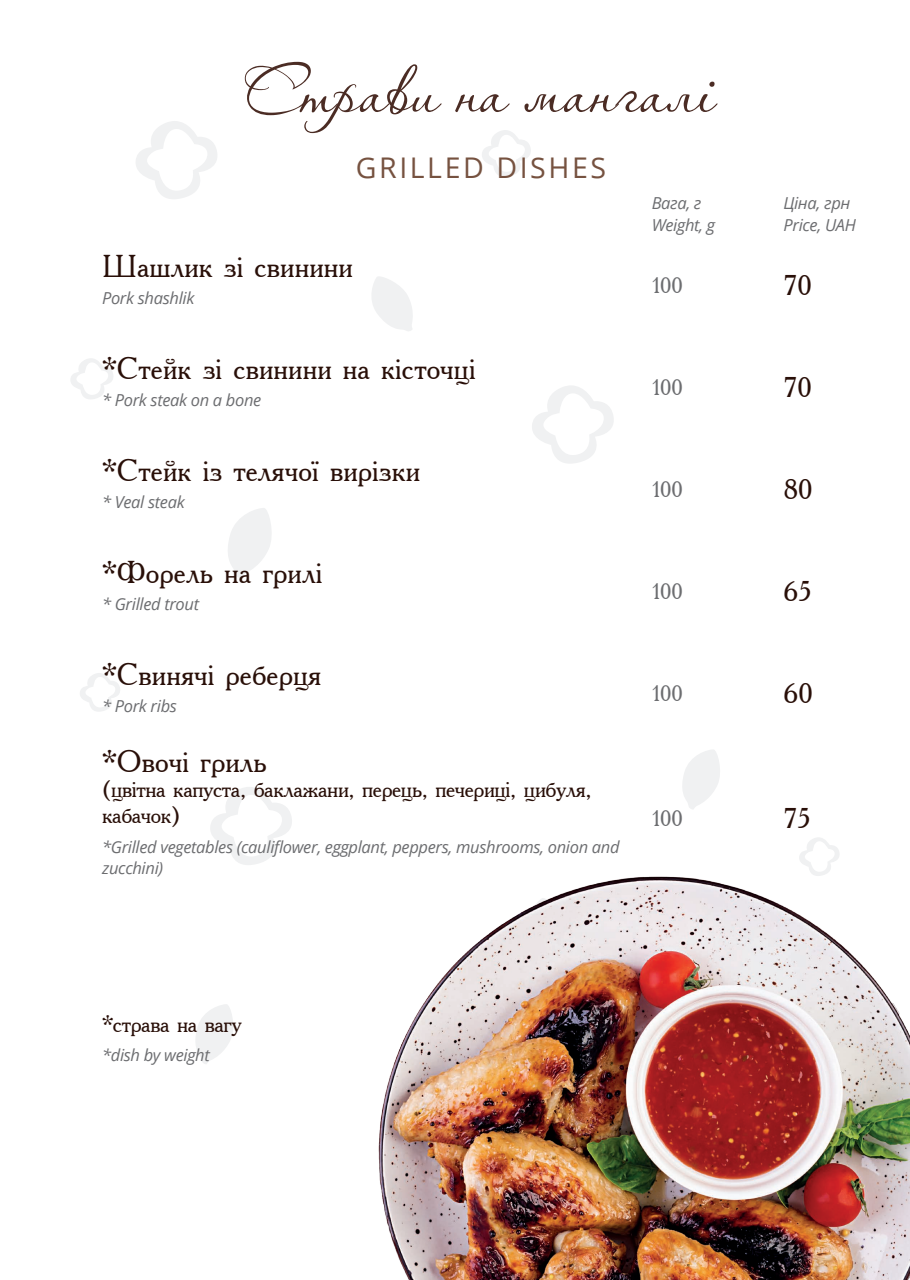
<style>
.page{position:relative;width:910px;height:1280px;background:#fff}
.page>*{position:absolute;margin:0;border:0;box-sizing:border-box;transform-origin:0 0}
.Заголовок{font:63px "Aquarelle";color:#4b2c24}
.Старава_заголовок{font:31.5px "Uk Academy";color:#290f08}
.ЗАГОЛОВОК_АНГ{font:28.5px "Open Sans";letter-spacing:.09em;color:#765240}
.Ціна{font:28.5px "Uk Academy";color:#290f08}
.склад{font:24px/25.5px "Uk Academy";letter-spacing:-.02em;color:#290f08}
.ГРАМИ{font:22.5px "Uk Academy";color:#6c6d70}
.АНГ_ВЕРСІЯ{font:italic 16.5px/21px "Open Sans";letter-spacing:-.02em;color:#6c6d70}
</style>
<div class="page">
<svg style="left:372px;top:277px;width:41px;height:54px"></svg>
<svg style="left:228px;top:508px;width:44px;height:70px"></svg>
<svg style="left:196px;top:1004px;width:37px;height:60px"></svg>
<svg style="left:682px;top:750px;width:38px;height:59px"></svg>
<svg style="left:71px;top:358px;width:42px;height:41px"></svg>
<svg style="left:80px;top:673px;width:40px;height:39px"></svg>
<svg style="left:799px;top:837px;width:40px;height:27px"></svg>
<svg style="left:532px;top:386px;width:82px;height:78px"></svg>
<svg style="left:136px;top:121px;width:81px;height:78px"></svg>
<svg style="left:210px;top:787px;width:82px;height:78px"></svg>
<svg style="left:482px;top:130px;width:49px;height:47px"></svg>
<img style="left:378px;top:864px;width:532px;height:416px">
<p class="Заголовок" style="left:247px;top:53px;width:470px">Страви на мангалі</p>
<p class="ЗАГОЛОВОК_АНГ" style="left:356px;top:148px;width:252px">GRILLED DISHES</p>
<p class="АНГ_ВЕРСІЯ" style="left:652px;top:192px;width:51px">Вага, г</p>
<p class="АНГ_ВЕРСІЯ" style="left:652px;top:214px;width:65px">Weight, g</p>
<p class="АНГ_ВЕРСІЯ" style="left:783px;top:192px;width:68px">Ціна, грн</p>
<p class="АНГ_ВЕРСІЯ" style="left:783px;top:214px;width:74px">Price, UAH</p>
<p class="Старава_заголовок" style="left:102px;top:246px;width:253px">Шашлик зі свинини</p>
<p class="АНГ_ВЕРСІЯ" style="left:102px;top:287px;width:94px">Pork shashlik</p>
<p class="Старава_заголовок" style="left:102px;top:348px;width:375px">*Стейк зі свинини на кісточці</p>
<p class="АНГ_ВЕРСІЯ" style="left:102px;top:389px;width:161px">* Pork steak on a bone</p>
<p class="Старава_заголовок" style="left:102px;top:450px;width:320px">*Стейк із телячої вирізки</p>
<p class="АНГ_ВЕРСІЯ" style="left:102px;top:491px;width:84px">* Veal steak</p>
<p class="Старава_заголовок" style="left:102px;top:552px;width:222px">*Форель на грилі</p>
<p class="АНГ_ВЕРСІЯ" style="left:102px;top:593px;width:99px">* Grilled trout</p>
<p class="Старава_заголовок" style="left:102px;top:654px;width:221px">*Свинячі реберця</p>
<p class="АНГ_ВЕРСІЯ" style="left:102px;top:695px;width:76px">* Pork ribs</p>
<p class="Старава_заголовок" style="left:102px;top:741px;width:166px">*Овочі гриль</p>
<p class="склад" style="left:102px;top:776px;width:491px">(цвітна капуста, баклажани, перець, печериці, цибуля, кабачок)</p>
<p class="АНГ_ВЕРСІЯ" style="left:102px;top:835px;width:519px">*Grilled vegetables (cauliflower, eggplant, peppers, mushrooms, onion and zucchini)</p>
<p class="ГРАМИ" style="left:652px;top:271px;width:33px">100</p>
<p class="Ціна" style="left:783px;top:268px;width:30px">70</p>
<p class="ГРАМИ" style="left:652px;top:373px;width:33px">100</p>
<p class="Ціна" style="left:783px;top:370px;width:30px">70</p>
<p class="ГРАМИ" style="left:652px;top:475px;width:33px">100</p>
<p class="Ціна" style="left:783px;top:472px;width:31px">80</p>
<p class="ГРАМИ" style="left:652px;top:577px;width:33px">100</p>
<p class="Ціна" style="left:783px;top:574px;width:30px">65</p>
<p class="ГРАМИ" style="left:652px;top:679px;width:33px">100</p>
<p class="Ціна" style="left:783px;top:676px;width:31px">60</p>
<p class="ГРАМИ" style="left:652px;top:804px;width:33px">100</p>
<p class="Ціна" style="left:783px;top:800px;width:29px">75</p>
<p class="склад" style="left:102px;top:1010px;width:141px">*страва на вагу</p>
<p class="АНГ_ВЕРСІЯ" style="left:102px;top:1044px;width:109px">*dish by weight</p>
</div>
